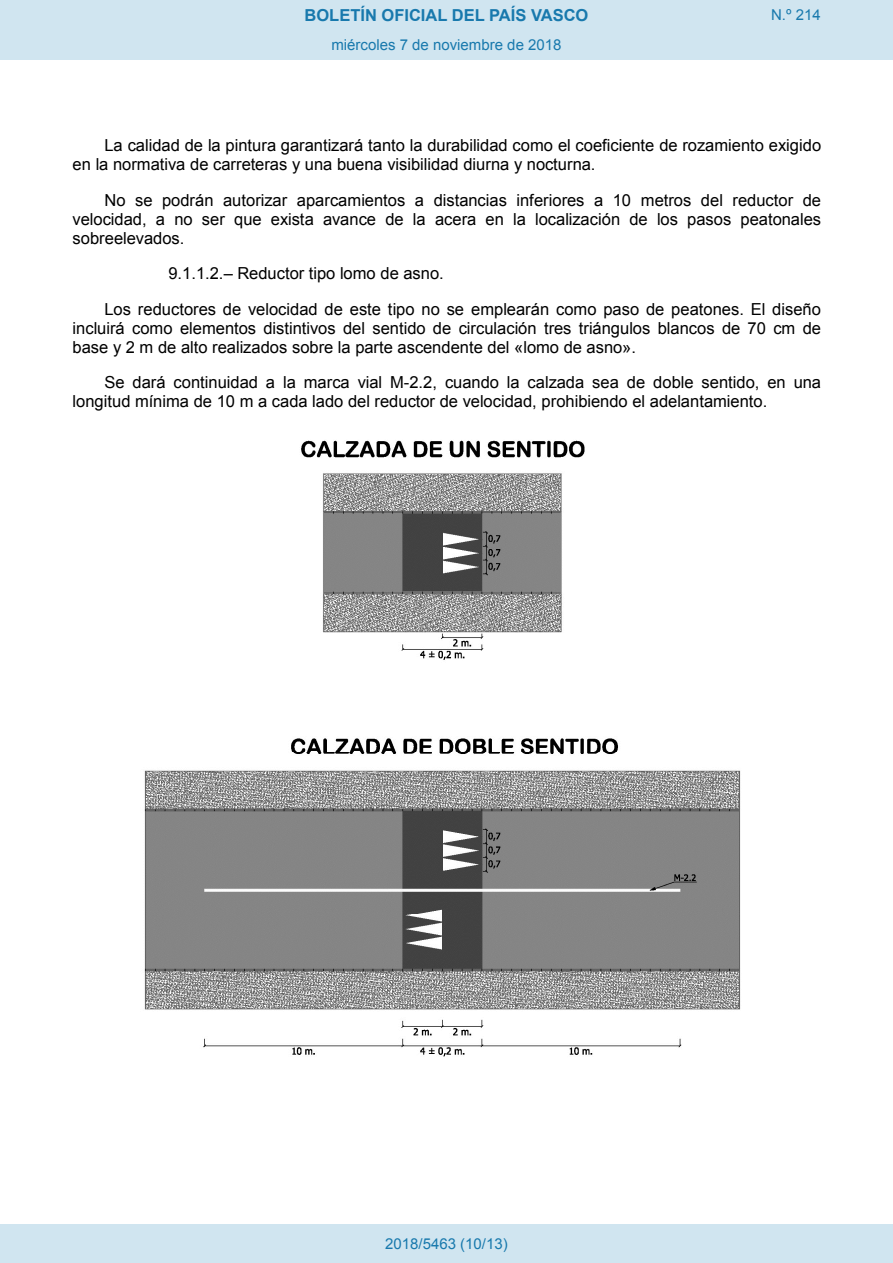
<style>
.page{position:relative;width:893px;height:1263px;background:#fff}
.page>*{position:absolute;margin:0;border:0;box-sizing:border-box;transform-origin:0 0}
.t1{font:16.5px/19px "Arial";color:#000}
.t2{font:700 16.5px "Arial";color:#1879ad}
.Paginacion_Centro{font:15px "Arial";color:#1879ad}
</style>
<div class="page">
<img style="left:144px;top:440px;width:597px;height:617px">
<div style="left:0;top:0;width:893px;height:60px;background:#d0e5f0"></div>
<div style="left:0;top:1225px;width:893px;height:38px;background:#d0e5f0"></div>
<p class="t2" style="left:305px;top:4px;width:285px">BOLETÍN OFICIAL DEL PAÍS VASCO</p>
<p class="Paginacion_Centro" style="left:771px;top:5px;width:51px">N.º 214</p>
<p class="Paginacion_Centro" style="left:331px;top:35px;width:232px">miércoles 7 de noviembre de 2018</p>
<p class="t1" style="left:73px;top:136px;width:750px;text-indent:32px">La calidad de la pintura garantizará tanto la durabilidad como el coeficiente de rozamiento exigido en la normativa de carreteras y una buena visibilidad diurna y nocturna.</p>
<p class="t1" style="left:73px;top:191px;width:750px;text-align:justify;text-indent:32px">No se podrán autorizar aparcamientos a distancias inferiores a 10 metros del reductor de velocidad, a no ser que exista avance de la acera en la localización de los pasos peatonales sobreelevados.</p>
<p class="t1" style="left:104px;top:256px;width:718px;line-height:35.4px;text-indent:64px">9.1.1.2.– Reductor tipo lomo de asno.<br>Los reductores de velocidad de este tipo no se emplearán como paso de peatones. El diseño</p>
<p class="t1" style="left:73px;top:319px;width:750px">incluirá como elementos distintivos del sentido de circulación tres triángulos blancos de 70 cm de base y 2 m de alto realizados sobre la parte ascendente del «lomo de asno».</p>
<p class="t1" style="left:73px;top:373px;width:750px;text-indent:32px">Se dará continuidad a la marca vial M-2.2, cuando la calzada sea de doble sentido, en una longitud mínima de 10 m a cada lado del reductor de velocidad, prohibiendo el adelantamiento.</p>
<p class="Paginacion_Centro" style="left:385px;top:1234px;width:124px">2018/5463 (10/13)</p>
</div>
